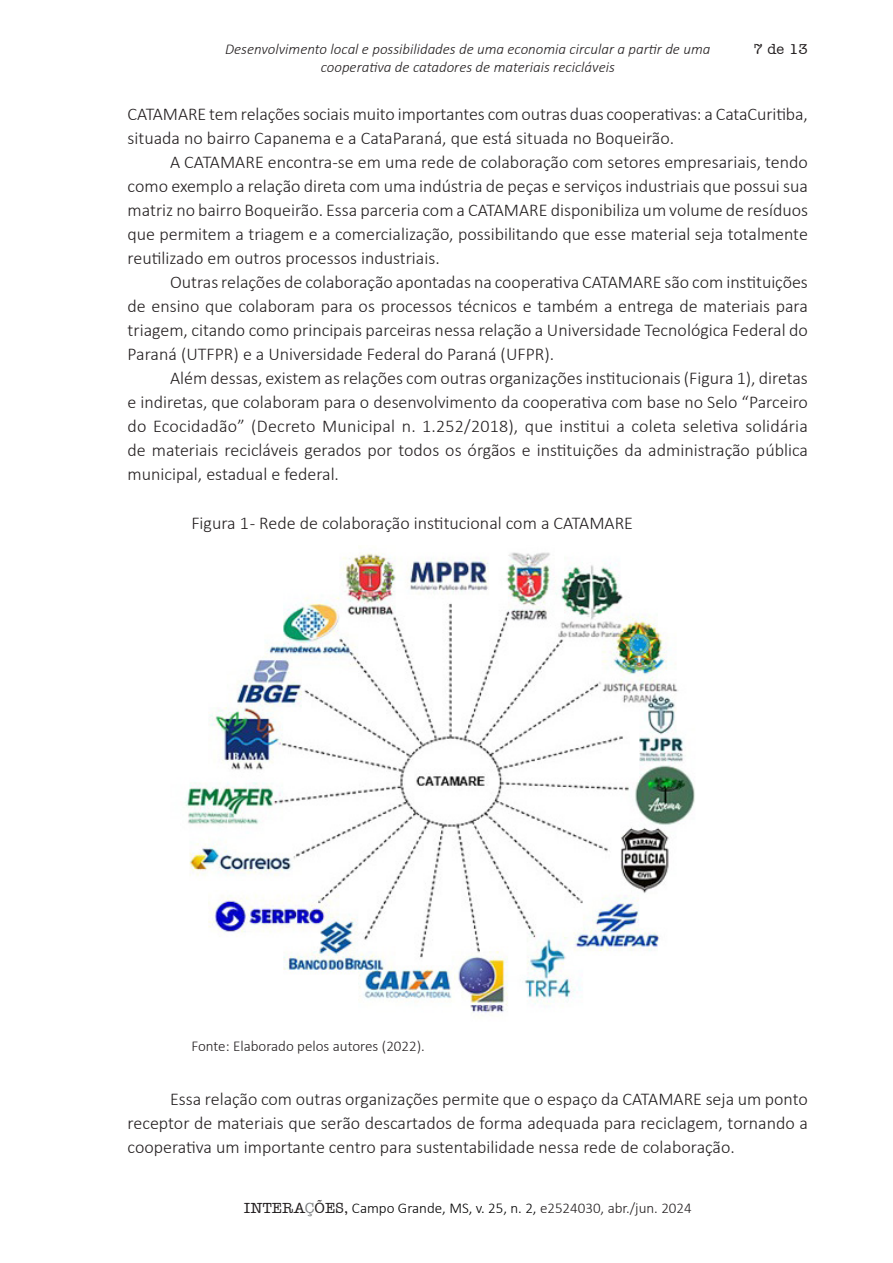
<style>
.page{position:relative;width:893px;height:1263px;background:#fff}
.page>*{position:absolute;margin:0;border:0;box-sizing:border-box;transform-origin:0 0}
.Corpo_do_texto{font:300 18px/24px "Calibri";color:#231f20;text-align:justify}
.Tabela_figura{font:300 18px "Calibri";color:#231f20}
.t1{font:italic 300 15px "Calibri";color:#231f20}
.t2{font:300 15px "Calibri";color:#000}
.Legenda{font:300 15px "Calibri";color:#231f20}
.t3{font:500 15px "Amer Typewriter IT Cby BT";color:#231f20}
.s1{font-family:"Amer Typewriter IT Cby BT";font-weight:500;color:#231f20}
.s2{font-family:"Amer Typewriter IT Cby BT";font-weight:500;color:#808285}
.s3{color:#231f20}
</style>
<div class="page">
<img style="left:185px;top:552px;width:510px;height:464px">
<p class="t1" style="left:225px;top:40px;width:487px">Desenvolvimento local e possibilidades de uma economia circular a partir de uma</p>
<p class="t3" style="left:798px;top:40px;width:11px">7</p>
<p class="t1" style="left:321px;top:58px;width:296px">cooperativa de catadores de materiais recicláveis</p>
<p class="t3" style="left:753px;top:40px;width:56px">7 de 13</p>
<p class="Corpo_do_texto" style="left:128px;top:102px;width:682px">CATAMARE tem relações sociais muito importantes com outras duas cooperativas: a CataCuritiba, situada no bairro Capanema e a CataParaná, que está situada no Boqueirão.</p>
<p class="Corpo_do_texto" style="left:128px;top:150px;width:682px;text-indent:43px">A CATAMARE encontra-se em uma rede de colaboração com setores empresariais, tendo como exemplo a relação direta com uma indústria de peças e serviços industriais que possui sua matriz no bairro Boqueirão. Essa parceria com a CATAMARE disponibiliza um volume de resíduos que permitem a triagem e a comercialização, possibilitando que esse material seja totalmente reutilizado em outros processos industriais.</p>
<p class="Corpo_do_texto" style="left:128px;top:270px;width:682px;text-indent:43px">Outras relações de colaboração apontadas na cooperativa CATAMARE são com instituições de ensino que colaboram para os processos técnicos e também a entrega de materiais para triagem, citando como principais parceiras nessa relação a Universidade Tecnológica Federal do Paraná (UTFPR) e a Universidade Federal do Paraná (UFPR).</p>
<p class="Corpo_do_texto" style="left:128px;top:366px;width:682px;text-indent:43px">Além dessas, existem as relações com outras organizações institucionais (Figura 1), diretas e indiretas, que colaboram para o desenvolvimento da cooperativa com base no Selo “Parceiro do Ecocidadão” (Decreto Municipal n. 1.252/2018), que institui a coleta seletiva solidária de materiais recicláveis gerados por todos os órgãos e instituições da administração pública municipal, estadual e federal.</p>
<p class="Tabela_figura" style="left:191px;top:512px;width:443px">Figura 1 - Rede de colaboração institucional com a CATAMARE</p>
<p class="Legenda" style="left:191px;top:1037px;width:235px">Fonte: Elaborado pelos autores (2022).</p>
<p class="Corpo_do_texto" style="left:128px;top:1087px;width:682px;text-indent:43px">Essa relação com outras organizações permite que o espaço da CATAMARE seja um ponto receptor de materiais que serão descartados de forma adequada para reciclagem, tornando a cooperativa um importante centro para sustentabilidade nessa rede de colaboração.</p>
<p class="t2" style="left:244px;top:1198px;width:449px"><span class="s1">INTERA</span><span class="s2">Ç</span><span class="s1">ÕES,</span> Campo Grande, MS, v. 25, n. 2, <span class="s3">e2524030, abr./jun. 2024</span></p>
</div>
